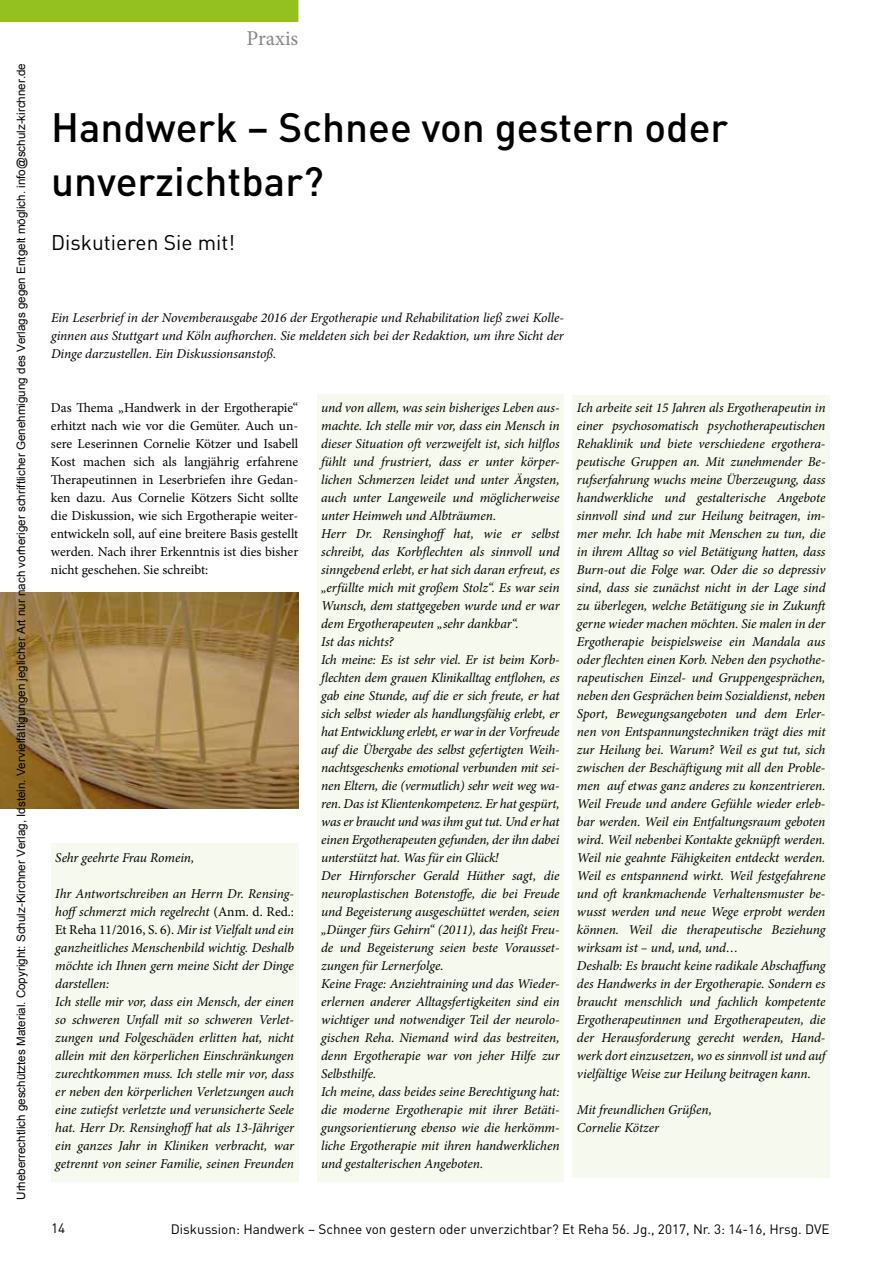
<style>
.page{position:relative;width:893px;height:1263px;background:#fff}
.page>*{position:absolute;margin:0;border:0;box-sizing:border-box;transform-origin:0 0}
.t1{font:500 40.5px/54px "DINOT";color:#000}
.t2{font:21px "DINOT";color:#000}
.t3{font:21px "Minion Pro";color:#878787}
.t4{font:italic 13.5px/18px "Minion Pro";letter-spacing:-.01em;color:#000}
.t5{font:13.5px/18px "Minion Pro";letter-spacing:-.005em;color:#000;text-align:justify}
.t6{font:13.5px "DIN";color:#000}
.t7{font:13.5px "DINOT";color:#000}
.t8{font:11.55px "Arial";color:#000}
.s1{font-style:normal}
</style>
<div class="page">
<div style="left:0;top:0;width:298px;height:22px;background:#95c11f"></div>
<div style="left:317px;top:395px;width:247px;height:787px;background:#f6f9ed"></div>
<div style="left:573px;top:395px;width:257px;height:783px;background:#f6f9ed"></div>
<div style="left:51px;top:843px;width:247px;height:339px;background:#f6f9ed"></div>
<img style="left:0;top:592px;width:298px;height:216px">
<p class="t8" style="left:14px;top:1200px;width:1138px;rotate:-90deg">Urheberrechtlich geschütztes Material. Copyright: Schulz-Kirchner Verlag, Idstein. Vervielfältigungen jeglicher Art nur nach vorheriger schriftlicher Genehmigung des Verlags gegen Entgelt möglich. info@schulz-kirchner.de</p>
<h2 class="t3" style="left:246px;top:24px;width:53px">Praxis</h2>
<h1 class="t1" style="left:51px;top:100px;width:679px">Handwerk – Schnee von gestern oder unverzichtbar?</h1>
<h2 class="t2" style="left:51px;top:230px;width:186px">Diskutieren Sie mit!</h2>
<p class="t4" style="left:51px;top:309px;width:514px;text-align:justify">Ein Leserbrief in der Novemberausgabe 2016 der Ergotherapie und Rehabilitation ließ zwei Kolle&shy;ginnen aus Stuttgart und Köln aufhorchen. Sie meldeten sich bei der Redaktion, um ihre Sicht der Dinge darzustellen. Ein Diskussionsanstoß.</p>
<p class="t5" style="left:51px;top:399px;width:249px">Das Thema „Handwerk in der Ergotherapie“ erhitzt nach wie vor die Gemüter. Auch un&shy;sere Leserinnen Cornelie Kötzer und Isabell Kost machen sich als langjährig erfahrene Therapeutinnen in Leserbriefen ihre Gedan&shy;ken dazu. Aus Cornelie Kötzers Sicht sollte die Diskussion, wie sich Ergotherapie weiter&shy;entwickeln soll, auf eine breitere Basis gestellt werden. Nach ihrer Erkenntnis ist dies bisher nicht geschehen. Sie schreibt:</p>
<p class="t4" style="left:55px;top:849px;width:141px">Sehr geehrte Frau Romein,</p>
<p class="t4" style="left:55px;top:885px;width:240px">Ihr Antwortschreiben an Herrn Dr. Rensing&shy;hoffschmerzt mich regelrecht <span class="s1">(Anm. d. Red.:<br>Et Reha 11/2016, S. 6).</span> Mir ist Vielfalt und ein ganzheitliches Menschenbild wichtig. Deshalb möchte ich Ihnen gern meine Sicht der Dinge darstellen:<br>Ich stelle mir vor, dass ein Mensch, der einen so schweren Unfall mit so schweren Verlet&shy;zungen und Folgeschäden erlitten hat, nicht allein mit den körperlichen Einschränkungen zurechtkommen muss. Ich stelle mir vor, dass er neben den körperlichen Verletzungen auch eine zutiefst verletzte und verunsicherte Seele hat. Herr Dr. Rensinghoffhat als 13-Jähriger ein ganzes Jahr in Kliniken verbracht, war getrennt von seiner Familie, seinen Freunden</p>
<p class="t4" style="left:321px;top:399px;width:240px">und von allem, was sein bisheriges Leben aus&shy;machte. Ich stelle mir vor, dass ein Mensch in dieser Situation oft verzweifelt ist, sich hilflos fühlt und frustriert, dass er unter körper&shy;lichen Schmerzen leidet und unter Ängsten, auch unter Langeweile und möglicherweise unter Heimweh und Albträumen.<br>Herr Dr. Rensinghoff hat, wie er selbst schreibt, das Korbflechten als sinnvoll und sinngebend erlebt, er hat sich daran erfreut, es „erfüllte mich mit großem Stolz“. Es war sein Wunsch, dem stattgegeben wurde und er war dem Ergotherapeuten „sehr dankbar“.<br>Ist das nichts?<br>Ich meine: Es ist sehr viel. Er ist beim Korb&shy;flechten dem grauen Klinikalltag entflohen, es gab eine Stunde, auf die er sich freute, er hat sich selbst wieder als handlungsfähig erlebt, er hat Entwicklung erlebt, er war in der Vorfreude auf die Übergabe des selbst gefertigten Weih&shy;nachtsgeschenks emotional verbunden mit sei&shy;nen Eltern, die (vermutlich) sehr weit weg wa&shy;ren. Das ist Klientenkompetenz. Er hat gespürt, was er braucht und was ihm gut tut. Und er hat einen Ergotherapeuten gefunden, der ihn dabei unterstützt hat. Was für ein Glück!<br>Der Hirnforscher Gerald Hüther sagt, die neuroplastischen Botenstoffe, die bei Freude und Begeisterung ausgeschüttet werden, seien „Dünger fürs Gehirn“ (2011), das heißt Freu&shy;de und Begeisterung seien beste Vorausset&shy;zungen für Lernerfolge.<br>Keine Frage: Anziehtraining und das Wieder&shy;erlernen anderer Alltagsfertigkeiten sind ein wichtiger und notwendiger Teil der neurolo&shy;gischen Reha. Niemand wird das bestreiten, denn Ergotherapie war von jeher Hilfe zur Selbsthilfe.<br>Ich meine, dass beides seine Berechtigung hat: die moderne Ergotherapie mit ihrer Betäti&shy;gungsorientierung ebenso wie die herkömm&shy;liche Ergotherapie mit ihren handwerklichen und gestalterischen Angeboten.</p>
<p class="t4" style="left:577px;top:399px;width:252px">Ich arbeite seit 15 Jahren als Ergotherapeutin in einer psychosomatisch psychotherapeutischen Rehaklinik und biete verschiedene ergothera&shy;peutische Gruppen an. Mit zunehmender Be&shy;rufserfahrung wuchs meine Überzeugung, dass handwerkliche und gestalterische Angebote sinnvoll sind und zur Heilung beitragen, im&shy;mer mehr. Ich habe mit Menschen zu tun, die in ihrem Alltag so viel Betätigung hatten, dass Burn-out die Folge war. Oder die so depressiv sind, dass sie zunächst nicht in der Lage sind zu überlegen, welche Betätigung sie in Zukunft gerne wieder machen möchten. Sie malen in der Ergotherapie beispielsweise ein Mandala aus oder flechten einen Korb. Neben den psychothe&shy;rapeutischen Einzel- und Gruppengesprächen, neben den Gesprächen beim Sozialdienst, neben Sport, Bewegungsangeboten und dem Erler&shy;nen von Entspannungstechniken trägt dies mit zur Heilung bei. Warum? Weil es gut tut, sich zwischen der Beschäftigung mit all den Proble&shy;men auf etwas ganz anderes zu konzentrieren.<br>Weil Freude und andere Gefühle wieder erleb&shy;bar werden. Weil ein Entfaltungsraum geboten wird. Weil nebenbei Kontakte geknüpft werden.<br>Weil nie geahnte Fähigkeiten entdeckt werden.<br>Weil es entspannend wirkt. Weil festgefahrene und oft krankmachende Verhaltensmuster be&shy;wusst werden und neue Wege erprobt werden können. Weil die therapeutische Beziehung wirksam ist – und, und, und…<br>Deshalb: Es braucht keine radikale Abschaffung des Handwerks in der Ergotherapie. Sondern es braucht menschlich und fachlich kompetente Ergotherapeutinnen und Ergotherapeuten, die der Herausforderung gerecht werden, Hand&shy;werk dort einzusetzen, wo es sinnvoll ist und auf vielfältige Weise zur Heilung beitragen kann.</p>
<p class="t4" style="left:577px;top:1101px;width:137px">Mit freundlichen Grüßen,<br>Cornelie Kötzer</p>
<p class="t7" style="left:51px;top:1220px;width:16px">14</p>
<p class="t6" style="left:171px;top:1220px;width:660px">Diskussion: Handwerk – Schnee von gestern oder unverzichtbar? Et Reha 56. Jg., 2017, Nr. 3: 14-16, Hrsg. DVE</p>
</div>
